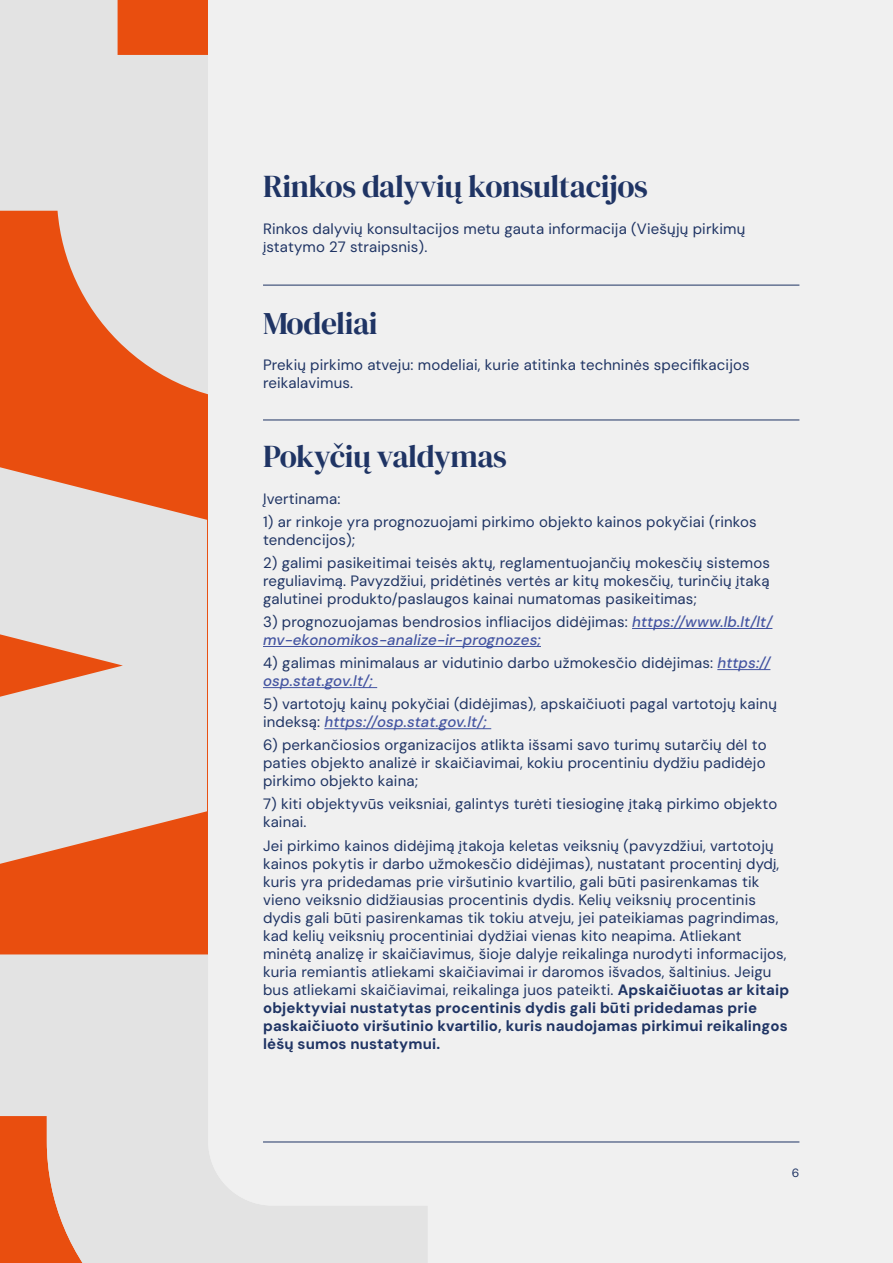
<style>
.page{position:relative;width:893px;height:1263px;background:#f0f0f0}
.page>*{position:absolute;margin:0;border:0;box-sizing:border-box;transform-origin:0 0}
.t1{font:31.5px "DM Serif Display";letter-spacing:-.015em;color:#1f3464}
.t2{font:15px/18px "DM Sans";letter-spacing:.01em;color:#1f3464}
.t3{font:italic 500 15px/18px "DM Sans";letter-spacing:.01em;color:#4354a1}
.t4{font:12px "DM Sans";color:#1f3464}
.s1{font-weight:400;font-style:normal;color:#1f3464}
.s2{font-weight:500;font-style:italic;color:#4354a1}
.s3{font-weight:700}
</style>
<div class="page">
<div style="left:0;top:0;width:207px;height:1263px;background:#e94e0f"></div>
<svg style="left:0;top:0;width:207px;height:394px;fill:#e3e3e3"></svg>
<svg style="left:0;top:467px;width:207px;height:397px;fill:#e3e3e3"></svg>
<svg style="left:0;top:955px;width:428px;height:308px;fill:#e3e3e3"></svg>
<hr style="left:263px;top:285px;width:536px;height:1px;background:#1f3464">
<hr style="left:263px;top:420px;width:536px;height:1px;background:#1f3464">
<hr style="left:632px;top:628px;width:140px;height:1px;background:#4354a1">
<hr style="left:263px;top:646px;width:278px;height:1px;background:#4354a1">
<hr style="left:717px;top:669px;width:53px;height:1px;background:#4354a1">
<hr style="left:263px;top:687px;width:114px;height:1px;background:#4354a1">
<hr style="left:324px;top:728px;width:167px;height:1px;background:#4354a1">
<hr style="left:263px;top:1142px;width:536px;height:1px;background:#1f3464">
<h1 class="t1" style="left:263px;top:169px;width:386px">Rinkos dalyvių konsultacijos</h1>
<p class="t2" style="left:263px;top:219px;width:484px">Rinkos dalyvių konsultacijos metu gauta informacija (Viešųjų pirkimų įstatymo 27 straipsnis).</p>
<h1 class="t1" style="left:263px;top:305px;width:116px">Modeliai</h1>
<p class="t2" style="left:263px;top:356px;width:488px">Prekių pirkimo atveju: modeliai, kurie atitinka techninės specifikacijos reikalavimus.</p>
<h1 class="t1" style="left:263px;top:438px;width:245px">Pokyčių valdymas</h1>
<p class="t2" style="left:263px;top:489px;width:79px">Įvertinama:</p>
<p class="t2" style="left:263px;top:512px;width:495px">1) ar rinkoje yra prognozuojami pirkimo objekto kainos pokyčiai (rinkos tendencijos);</p>
<p class="t2" style="left:263px;top:554px;width:508px;text-align:justify">2) galimi pasikeitimai teisės aktų, reglamentuojančių mokesčių sistemos reguliavimą. Pavyzdžiui, pridėtinės vertės ar kitų mokesčių, turinčių įtaką galutinei produkto/paslaugos kainai numatomas pasikeitimas;</p>
<p class="t3" style="left:263px;top:612px;width:511px"><span class="s1">3) prognozuojamas bendrosios infliacijos didėjimas:</span> https://www.lb.lt/lt/ mv-ekonomikos-analize-ir-prognozes;</p>
<p class="t2" style="left:263px;top:654px;width:509px">4) galimas minimalaus ar vidutinio darbo užmokesčio didėjimas: <span class="s2">https:// osp.stat.gov.lt/;</span></p>
<p class="t2" style="left:263px;top:695px;width:515px">5) vartotojų kainų pokyčiai (didėjimas), apskaičiuoti pagal vartotojų kainų indeksą: <span class="s2">https://osp.stat.gov.lt/;</span></p>
<p class="t2" style="left:263px;top:736px;width:505px;text-align:justify">6) perkančiosios organizacijos atlikta išsami savo turimų sutarčių dėl to paties objekto analizė ir skaičiavimai, kokiu procentiniu dydžiu padidėjo pirkimo objekto kaina;</p>
<p class="t2" style="left:263px;top:795px;width:516px">7) kiti objektyvūs veiksniai, galintys turėti tiesioginę įtaką pirkimo objekto kainai.</p>
<p class="t2" style="left:263px;top:836px;width:528px">Jei pirkimo kainos didėjimą įtakoja keletas veiksnių (pavyzdžiui, vartotojų kainos pokytis ir darbo užmokesčio didėjimas), nustatant procentinį dydį, kuris yra pridedamas prie viršutinio kvartilio, gali būti pasirenkamas tik vieno veiksnio didžiausias procentinis dydis. Kelių veiksnių procentinis dydis gali būti pasirenkamas tik tokiu atveju, jei pateikiamas pagrindimas, kad kelių veiksnių procentiniai dydžiai vienas kito neapima. Atliekant minėtą analizę ir skaičiavimus, šioje dalyje reikalinga nurodyti informacijos, kuria remiantis atliekami skaičiavimai ir daromos išvados, šaltinius. Jeigu bus atliekami skaičiavimai, reikalinga juos pateikti. <span class="s3">Apskaičiuotas ar kitaip objektyviai nustatytas procentinis dydis gali būti pridedamas prie paskaičiuoto viršutinio kvartilio, kuris naudojamas pirkimui reikalingos lėšų sumos nustatymui.</span></p>
<p class="t4" style="left:792px;top:1165px;width:9px">6</p>
</div>
